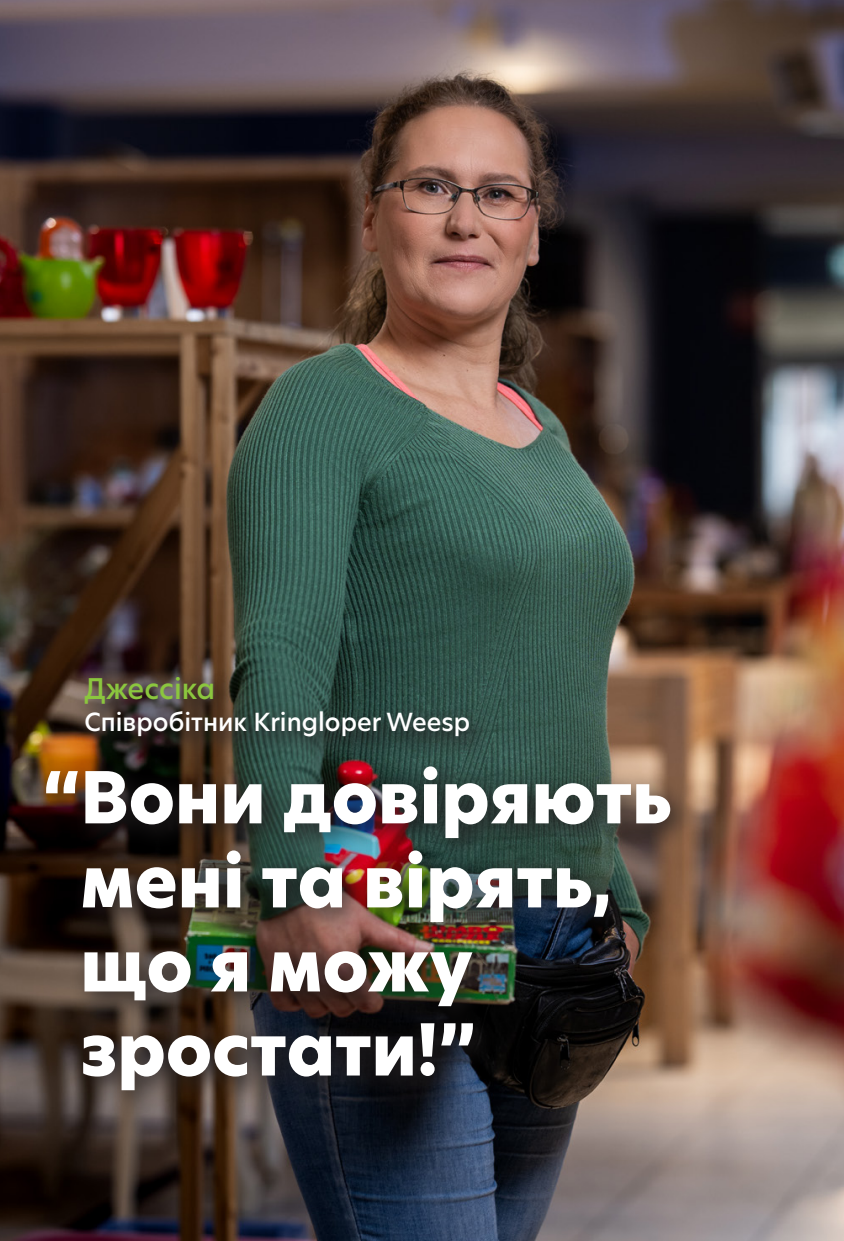
<style>
.page{position:relative;width:844px;height:1241px;background:#fff}
.page>*{position:absolute;margin:0;border:0;box-sizing:border-box;transform-origin:0 0}
.t1{font:800 70px/84px "New Hero";color:#fff}
.t2{font:500 28px "New Hero";color:#8bc63e}
.t3{font:500 24.5px "New Hero";color:#fff}
</style>
<div class="page">
<img style="left:0;top:0;width:843px;height:1240px">
<div style="left:33px;top:753px;width:664px;height:364px;background:#231f20;opacity:.75"></div>
<div style="left:72px;top:663px;width:424px;height:100px;background:#231f20;opacity:.75"></div>
<p class="t2" style="left:84px;top:670px;width:132px">Джессіка</p>
<p class="t3" style="left:84px;top:705px;width:387px">Співробітник Kringloper Weesp</p>
<p class="t1" style="left:80px;top:756px;width:592px;text-indent:-38px">“Вони довіряють мені та вірять, що я можу зростати!”</p>
</div>
